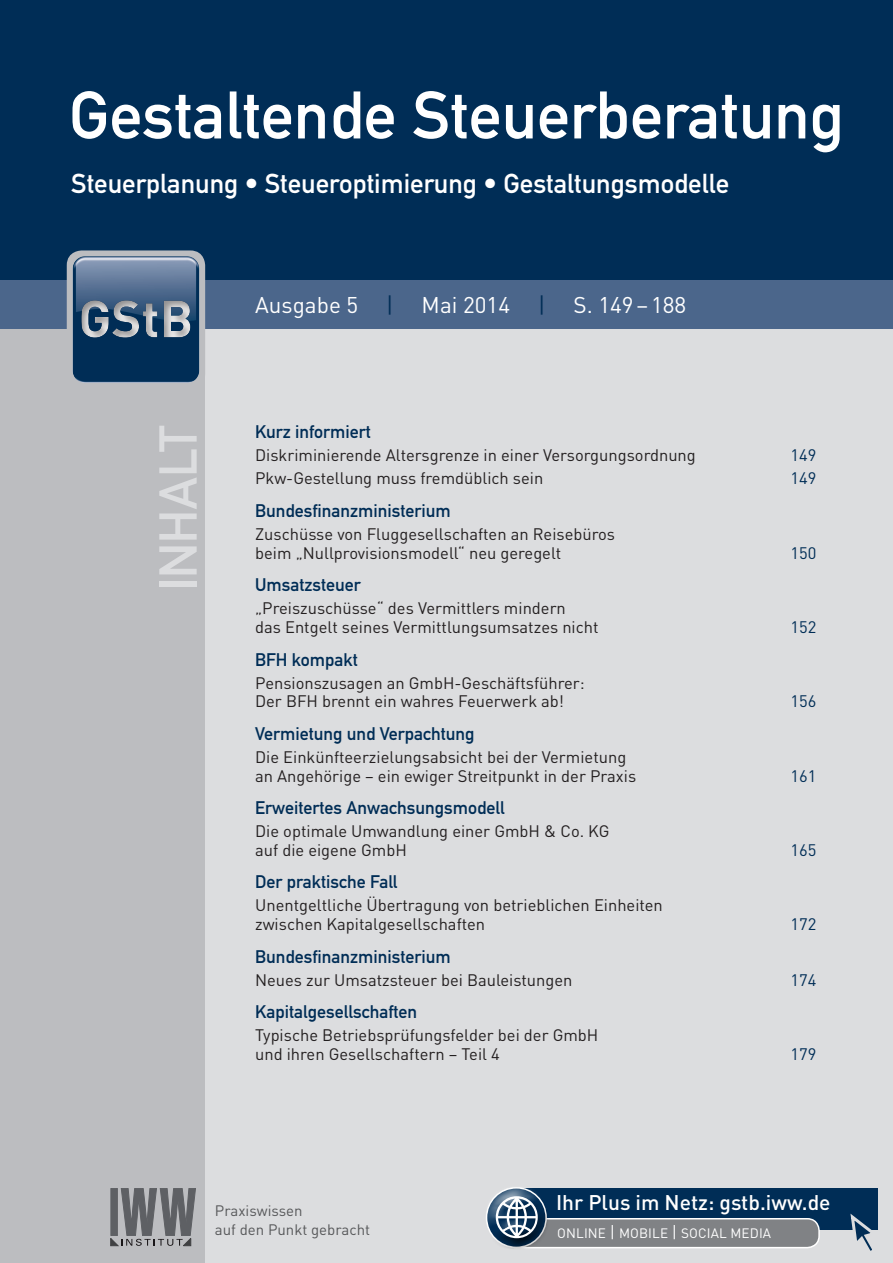
<style>
.page{position:relative;width:893px;height:1263px;background:#fff}
.page>*{position:absolute;margin:0;border:0;box-sizing:border-box;transform-origin:0 0}
.t1{font:66px "DIN Mittelschrift Std";color:#fff}
.t2{font:52.5px "DIN Mittelschrift Std";letter-spacing:-.02em;color:#dcdddf}
.t3{font:27px "DIN Mittelschrift Std";color:#fff}
.t4{font:22.5px "DIN Pro";color:#fff}
.t5{font:500 21px "DIN Pro";color:#fff}
.t6{font:18px "DIN Mittelschrift Std";color:#002d56}
.t7{font:16.5px/18.8px "DIN Pro";color:#231f20}
.t8{font:16.5px "DIN Pro";color:#002d56}
.t9{font:15px/18.8px "DIN Pro";color:#57585a}
.t10{font:13.5px "DIN Pro";letter-spacing:.01em;color:#fff}
.s1{color:#002d56}
.s2{font-size:16.5px}
</style>
<div class="page">
<div style="left:0;top:0;width:205px;height:1263px;background:#bcbdc0"></div>
<div style="left:205px;top:0;width:688px;height:1263px;background:#dcdddf"></div>
<div style="left:0;top:0;width:893px;height:328px;background:#002d56"></div>
<div style="left:0;top:280px;width:893px;height:48px;background:#4b668b"></div>
<div style="left:67px;top:250px;width:138px;height:138px;background:#bcbdc0;border-radius:15px"></div>
<img style="left:73px;top:256px;width:126px;height:127px">
<div style="left:79px;top:298px;width:112px;height:40px;background:#231f20;opacity:.5"></div>
<svg style="left:110px;top:1188px;width:86px;height:58px"></svg>
<div style="left:516px;top:1188px;width:362px;height:41px;background:#002d56"></div>
<div style="left:505px;top:1219px;width:314px;height:28px;background:#808285;border-radius:12px"></div>
<div style="left:504px;top:1218px;width:316px;height:30px;border:2px solid #fff;border-radius:12px"></div>
<svg style="left:848px;top:1213px;width:30px;height:38px"></svg>
<div style="left:485px;top:1185px;width:58px;height:49px;background:#fff;opacity:.75"></div>
<div style="left:490px;top:1200px;width:58px;height:49px;background:#231f20;opacity:.75"></div>
<svg style="left:496px;top:1196px;width:42px;height:42px;background:#748a9e"></svg>
<h1 class="t1" style="left:69px;top:77px;width:776px">Gestaltende Steuerberatung</h1>
<h3 class="t3" style="left:71px;top:167px;width:659px">Steuerplanung • Steueroptimierung • Gestaltungsmodelle</h3>
<h3 class="t4" style="left:255px;top:289px;width:433px">Ausgabe 5 <span class="s1">|</span> Mai 2014 <span class="s1">|</span> S. 149–188</h3>
<h2 class="t2" style="left:147px;top:591px;width:167px;rotate:-90deg">Inhalt</h2>
<p class="t6" style="left:255px;top:422px;width:117px">Kurz informiert</p>
<p class="t7" style="left:255px;top:445px;width:442px">Diskriminierende Altersgrenze in einer Versorgungsordnung</p>
<p class="t8" style="left:791px;top:444px;width:27px">149</p>
<p class="t7" style="left:255px;top:468px;width:290px">Pkw-Gestellung muss fremdüblich sein</p>
<p class="t8" style="left:791px;top:467px;width:27px">149</p>
<p class="t6" style="left:255px;top:500px;width:197px">Bundesfinanzministerium</p>
<p class="t7" style="left:255px;top:524px;width:361px">Zuschüsse von Fluggesellschaften an Reisebüros beim „Nullprovisionsmodell“ neu geregelt</p>
<p class="t8" style="left:791px;top:541px;width:27px">150</p>
<p class="t6" style="left:255px;top:574px;width:107px">Umsatzsteuer</p>
<p class="t7" style="left:255px;top:598px;width:345px">„Preiszuschüsse“ des Vermittlers mindern<br>das Entgelt seines Vermittlungsumsatzes nicht</p>
<p class="t8" style="left:791px;top:616px;width:27px">152</p>
<p class="t6" style="left:255px;top:649px;width:104px">BFH kompakt</p>
<p class="t7" style="left:255px;top:672px;width:331px">Pensionszusagen an GmbH-Geschäftsführer:<br>Der BFH brennt ein wahres Feuerwerk ab!</p>
<p class="t6" style="left:255px;top:723px;width:221px">Vermietung und Verpachtung</p>
<p class="t7" style="left:255px;top:747px;width:383px">Die Einkünfteerzielungsabsicht bei der Vermietung an Angehörige – ein ewiger Streitpunkt in der Praxis</p>
<p class="t6" style="left:255px;top:797px;width:251px">Erweitertes Anwachsungsmodell</p>
<p class="t7" style="left:255px;top:821px;width:356px">Die optimale Umwandlung einer GmbH &amp; Co. KG auf die eigene GmbH</p>
<p class="t6" style="left:255px;top:871px;width:144px">Der praktische Fall</p>
<p class="t7" style="left:255px;top:895px;width:409px">Unentgeltliche Übertragung von betrieblichen Einheiten zwischen Kapitalgesellschaften</p>
<p class="t8" style="left:791px;top:690px;width:27px">156</p>
<p class="t8" style="left:791px;top:764px;width:27px">161</p>
<p class="t8" style="left:791px;top:839px;width:27px">165</p>
<p class="t8" style="left:791px;top:913px;width:27px">172</p>
<p class="t6" style="left:255px;top:946px;width:197px">Bundesfinanzministerium</p>
<p class="t7" style="left:255px;top:969px;width:319px">Neues zur Umsatzsteuer bei Bauleistungen</p>
<p class="t8" style="left:791px;top:968px;width:27px">174</p>
<p class="t6" style="left:255px;top:1001px;width:163px">Kapitalgesellschaften</p>
<p class="t7" style="left:255px;top:1025px;width:345px">Typische Betriebsprüfungsfelder bei der GmbH und ihren Gesellschaftern – Teil 4</p>
<p class="t8" style="left:791px;top:1043px;width:27px">179</p>
<p class="t9" style="left:215px;top:1200px;width:157px">Praxiswissen<br>auf den Punkt gebracht</p>
<p class="t5" style="left:556px;top:1188px;width:276px">Ihr Plus im Netz: gstb.iww.de</p>
<p class="t10" style="left:557px;top:1223px;width:214px">Online <span class="s2">|</span> Mobile <span class="s2">|</span> Social Media</p>
</div>
